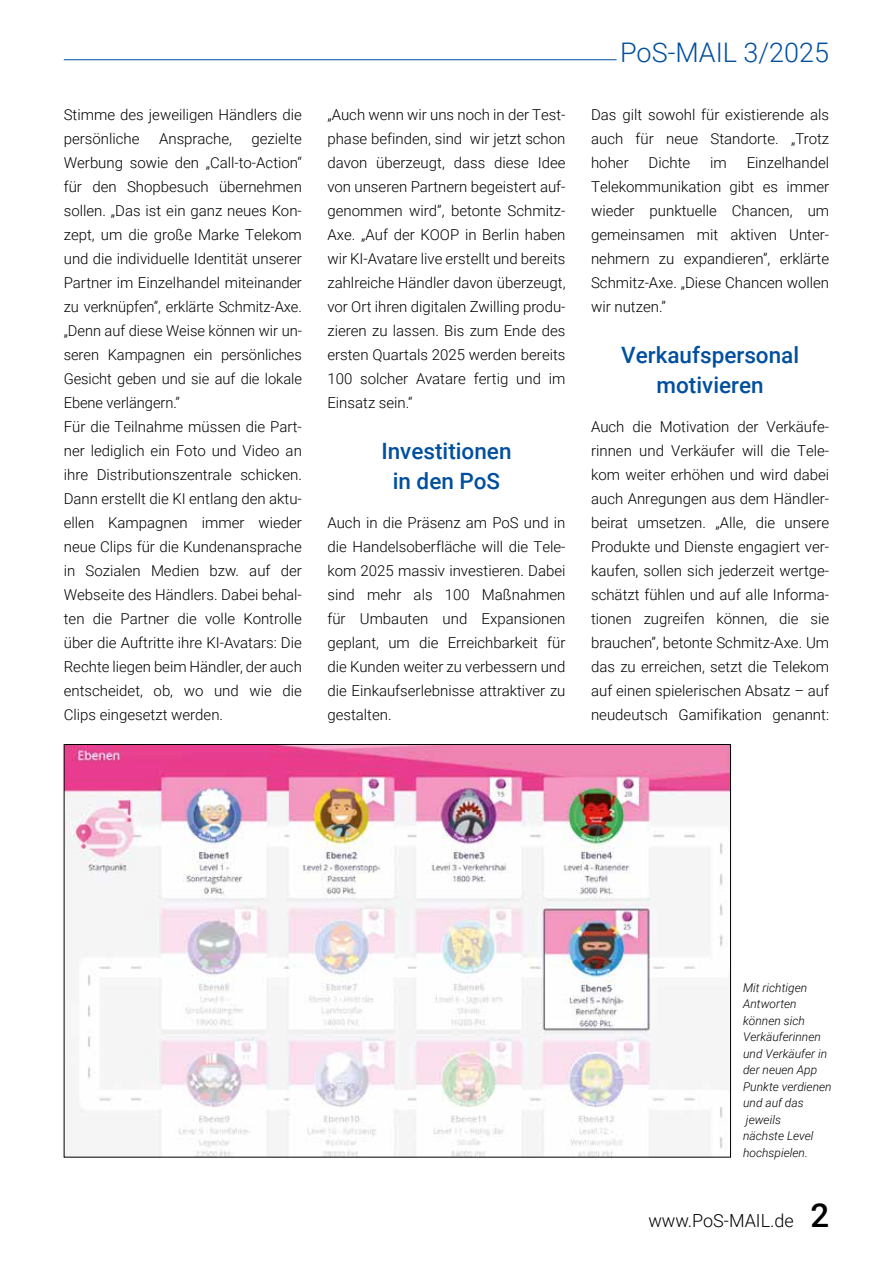
<style>
.page{position:relative;width:893px;height:1263px;background:#fff}
.page>*{position:absolute;margin:0;border:0;box-sizing:border-box;transform-origin:0 0}
.t1{font:300 27px "Roboto";color:#004f9f}
.t2{font:500 22.5px/30px "Roboto";color:#004f9f;text-align:center}
.t3{font:300 18px "Roboto";color:#000}
.t4{font:300 15px/24px "Roboto";color:#000;text-align:justify}
.t5{font:italic 300 12px/16.5px "Roboto";color:#000}
.s1{font-weight:500;font-size:33px}
</style>
<div class="page">
<hr style="left:64px;top:59px;width:553px;height:1px;background:#004f9f">
<img style="left:66px;top:746px;width:663px;height:409px">
<p class="t4" style="left:64px;top:102px;width:240px">Stimme des jeweiligen Händlers die persönliche</p>
<p class="t4" style="left:64px;top:126px;width:240px;text-align:left;text-indent:188px">gezielte Werbung sowie den „Call-to-Action“ für den Shopbesuch übernehmen sollen. „Das ist ein ganz neues Kon&shy;zept, um die große Marke Telekom und die individuelle Identität unserer Partner im Einzelhandel miteinander zu verknüpfen”, erklärte Schmitz-Axe. „Denn auf diese Weise können wir un&shy;seren Kampagnen ein persönliches Gesicht geben und sie auf die lokale Ebene verlängern.”<br>Für die Teilnahme müssen die Part&shy;ner lediglich ein Foto und Video an ihre Distributionszentrale schicken.<br>Dann erstellt die KI entlang den aktu&shy;ellen Kampagnen immer wieder neue Clips für die Kundenansprache in Sozialen Medien bzw. auf der Webseite des Händlers. Dabei behal&shy;ten die Partner die volle Kontrolle über die Auftritte ihre KI-Avatars: Die Rechte liegen beim Händler, der auch entscheidet, ob, wo und wie die Clips eingesetzt werden.</p>
<p class="t4" style="left:159px;top:126px;width:74px">Ansprache,</p>
<p class="t4" style="left:327px;top:102px;width:240px">„Auch wenn wir uns noch in der Test&shy;phase befinden, sind wir jetzt schon davon überzeugt, dass diese Idee von unseren Partnern begeistert auf&shy;genommen wird”, betonte Schmitz-Axe. „Auf der KOOP in Berlin haben wir KI-Avatare live erstellt und bereits zahlreiche Händler davon überzeugt, vor Ort ihren digitalen Zwilling produ&shy;zieren zu lassen. Bis zum Ende des ersten Quartals 2025 werden bereits 100 solcher Avatare fertig und im Einsatz sein.“</p>
<h2 class="t2" style="left:381px;top:435px;width:132px">Investitionen in den PoS</h2>
<p class="t4" style="left:327px;top:510px;width:240px">Auch in die Präsenz am PoS und in die Handelsoberfläche will die Tele&shy;kom 2025 massiv investieren. Dabei sind mehr als 100 Maßnahmen für Umbauten und Expansionen geplant, um die Erreichbarkeit für die Kunden weiter zu verbessern und die Einkaufserlebnisse attraktiver zu gestalten.</p>
<h1 class="t1" style="left:620px;top:34px;width:210px">PoS-MAIL 3/2025</h1>
<p class="t4" style="left:591px;top:102px;width:240px">Das gilt sowohl für existierende als auch für neue Standorte. „Trotz hoher</p>
<p class="t4" style="left:591px;top:150px;width:240px;text-indent:156px">Einzelhandel Telekommunikation gibt es immer wieder punktuelle Chancen, um gemeinsamen mit aktiven Unter&shy;nehmern zu expandieren”, erklärte Schmitz-Axe. „Diese Chancen wollen wir nutzen.”</p>
<h2 class="t2" style="left:621px;top:339px;width:180px">Verkaufspersonal motivieren</h2>
<p class="t4" style="left:591px;top:414px;width:240px">Auch die Motivation der Verkäufe&shy;rinnen und Verkäufer will die Tele&shy;kom weiter erhöhen und wird dabei auch Anregungen aus dem Händler&shy;beirat umsetzen. „Alle, die unsere Produkte und Dienste engagiert ver&shy;kaufen, sollen sich jederzeit wertge&shy;schätzt fühlen und auf alle Informa&shy;tionen zugreifen können, die sie brauchen”, betonte Schmitz-Axe. Um das zu erreichen, setzt die Telekom auf einen spielerischen Absatz – auf neudeutsch Gamifikation genannt:</p>
<p class="t4" style="left:649px;top:150px;width:43px">Dichte</p>
<p class="t4" style="left:710px;top:150px;width:18px">im</p>
<p class="t5" style="left:743px;top:979px;width:90px">Mit richtigen<br>Antworten können sich<br>Verkäuferinnen und Verkäufer in der neuen App<br>Punkte verdienen und auf das jeweils<br>nächste Level hochspielen.</p>
<p class="t3" style="left:648px;top:1208px;width:182px">www.PoS-MAIL.de <span class="s1">2</span></p>
</div>
